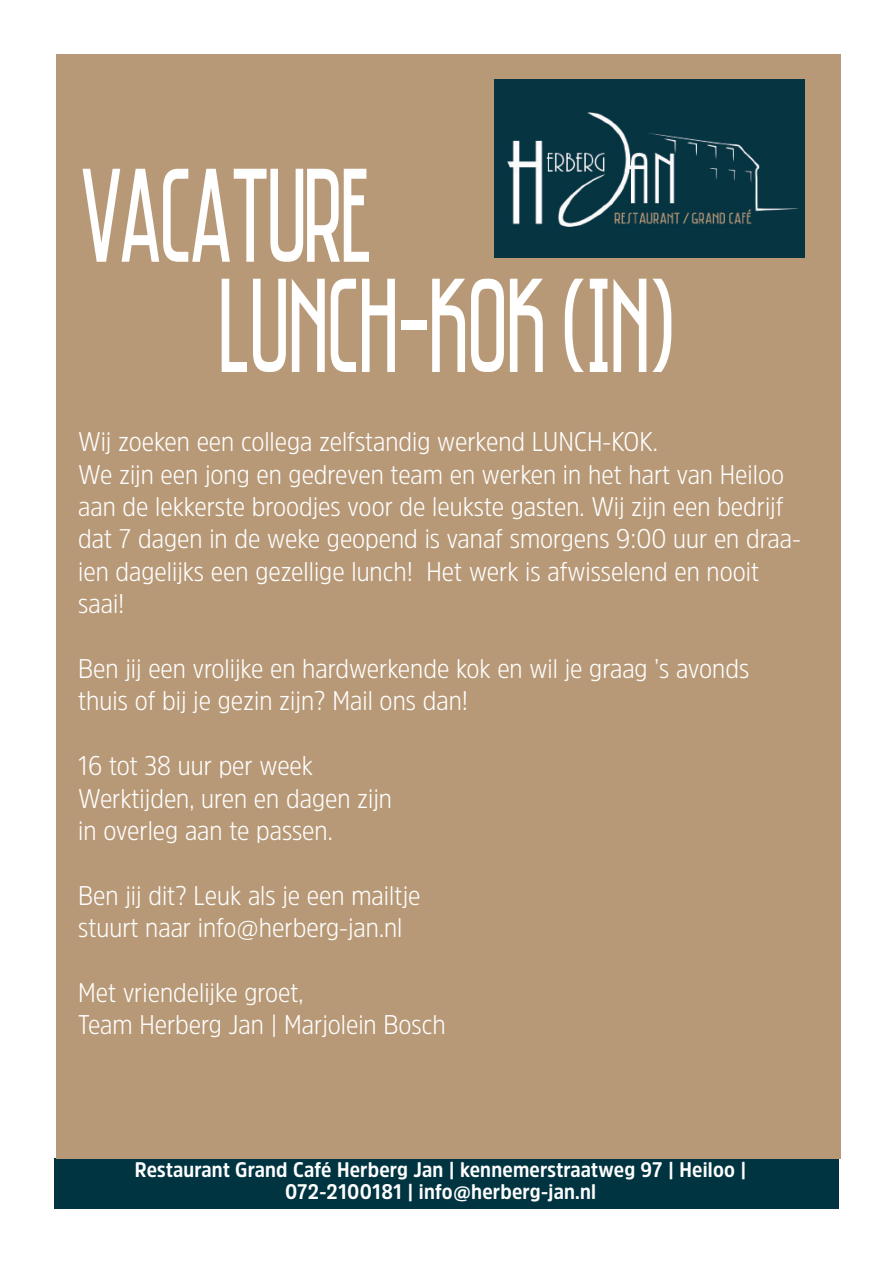
<style>
.page{position:relative;width:893px;height:1263px;background:#fff}
.page>*{position:absolute;margin:0;border:0;box-sizing:border-box;transform-origin:0 0}
.t1{font:136.5px "Saniretro";letter-spacing:-.04em;color:#fff;scale:.76 1}
.t2{font:136.05px "Saniretro";letter-spacing:-.06em;color:#fff;scale:.76 1}
.t3{font:300 27px/32.4px "Amsi Pro Narw";color:#fff}
.Body{font:700 21px "Amsi Pro Narw";letter-spacing:.01em;color:#fff}
</style>
<div class="page">
<div style="left:54px;top:1158px;width:785px;height:51px;background:#003441"></div>
<div style="left:56px;top:54px;width:785px;height:1104px;background:#b89977"></div>
<img style="left:495px;top:80px;width:310px;height:178px">
<p class="t2" style="left:80px;top:135px;width:388px">VACATURE</p>
<p class="t1" style="left:217px;top:245px;width:606px">LUNCH-KOK (IN)</p>
<p class="t3" style="left:78px;top:425px;width:581px">Wij zoeken een collega zelfstandig werkend LUNCH-KOK.</p>
<p class="t3" style="left:78px;top:457px;width:724px">We zijn een jong en gedreven team en werken in het hart van Heiloo aan de lekkerste broodjes voor de leukste gasten. Wij zijn een bedrijf dat 7 dagen in de weke geopend is vanaf smorgens 9:00 uur en draa&shy;ien dagelijks een gezellige lunch! Het werk is afwisselend en nooit saai!</p>
<p class="t3" style="left:78px;top:651px;width:673px">Ben jij een vrolijke en hardwerkende kok en wil je graag ’s avonds</p>
<p class="t3" style="left:78px;top:684px;width:391px">thuis of bij je gezin zijn? Mail ons dan!</p>
<p class="t3" style="left:78px;top:749px;width:236px">16 tot 38 uur per week</p>
<p class="t3" style="left:78px;top:781px;width:315px">Werktijden, uren en dagen zijn</p>
<p class="t3" style="left:78px;top:813px;width:256px">in overleg aan te passen.</p>
<p class="t3" style="left:78px;top:878px;width:344px">Ben jij dit? Leuk als je een mailtje</p>
<p class="t3" style="left:78px;top:911px;width:326px">stuurt naar info@herberg-jan.nl</p>
<p class="t3" style="left:78px;top:975px;width:227px">Met vriendelijke groet,</p>
<p class="t3" style="left:78px;top:1008px;width:369px">Team Herberg Jan | Marjolein Bosch</p>
<p class="Body" style="left:135px;top:1155px;width:613px">Restaurant Grand Café Herberg Jan | kennemerstraatweg 97 | Heiloo |</p>
<p class="Body" style="left:285px;top:1177px;width:313px">072-2100181 | info@herberg-jan.nl</p>
</div>
